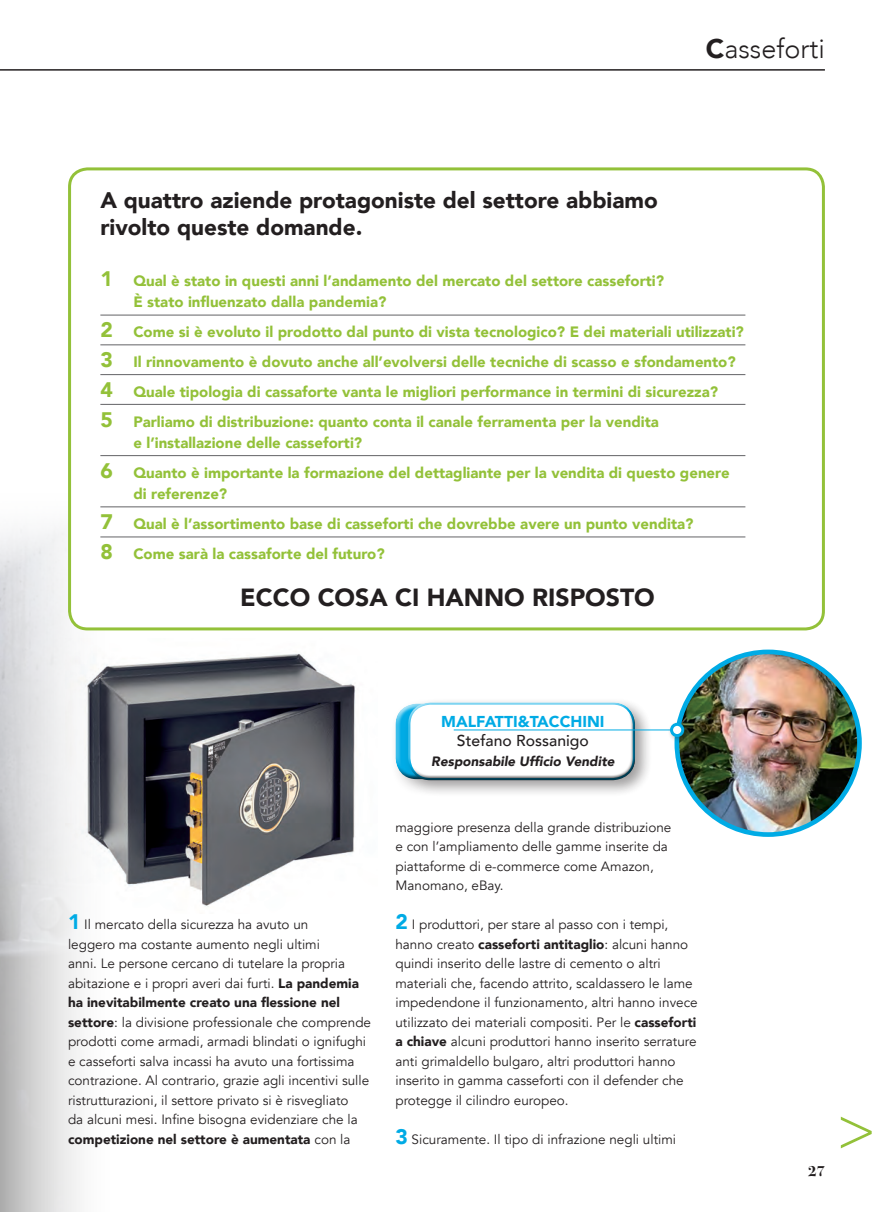
<style>
.page{position:relative;width:893px;height:1212px;background:#fff}
.page>*{position:absolute;margin:0;border:0;box-sizing:border-box;transform-origin:0 0}
.SOMMARIO{font:300 61.35px "Avenir";color:#93c139}
.t1{font:300 27px "Avenir";color:#231f20}
.Testo_Articoli_iColo{font:900 24.75px "Avenir";color:#231f20}
.TESTO{font:900 22.5px "Avenir";color:#231f20}
.TESTO-2{font:900 15.75px "Avenir";color:#00abe5}
.TESTO-3{font:500 15.75px "Avenir";color:#231f20}
.TESTO-4{font:900 15px/21px "Avenir";color:#93c139}
.t2{font:700 15px "Bodoni Svty Two ITCTT";color:#231f20}
.TESTO-5{font:13.5px/19.5px "Avenir";color:#231f20}
.TESTO-6{font:italic 900 13.5px "Avenir";color:#231f20}
.s1{font-weight:900}
.s2{font-size:21px}
.s3{font-weight:900;font-size:21px;color:#00abe5}
</style>
<div class="page">
<img style="left:123px;top:653px;width:232px;height:254px">
<img style="left:0;top:529px;width:123px;height:683px">
<hr style="left:0;top:69px;width:825px;height:2px;background:#231f20">
<div style="left:70px;top:169px;width:753px;height:460px;background:#fff;border-radius:18px"></div>
<div style="left:68px;top:167px;width:757px;height:463px;border:3px solid #93c139;border-radius:18px"></div>
<hr style="left:100px;top:315px;width:645px;height:1px;background:#636366">
<hr style="left:100px;top:344px;width:645px;height:1px;background:#636366">
<hr style="left:100px;top:374px;width:645px;height:1px;background:#636366">
<hr style="left:100px;top:404px;width:645px;height:1px;background:#636366">
<hr style="left:100px;top:455px;width:645px;height:1px;background:#636366">
<hr style="left:100px;top:506px;width:645px;height:1px;background:#636366">
<hr style="left:100px;top:537px;width:645px;height:1px;background:#636366">
<div style="left:395px;top:709px;width:242px;height:70px;background:#231f20;opacity:.75"></div>
<div style="left:403px;top:697px;width:250px;height:101px;background:#231f20;opacity:.25"></div>
<div style="left:407px;top:700px;width:229px;height:73px;background:#fff;opacity:.75"></div>
<div style="left:407px;top:708px;width:230px;height:73px;background:#231f20;opacity:.75"></div>
<img style="left:677px;top:652px;width:182px;height:182px;border-radius:91px">
<div style="left:675px;top:650px;width:187px;height:187px;border:5px solid #00abe5;border-radius:50%"></div>
<hr style="left:454px;top:730px;width:225px;height:1px;background:#00abe5">
<div style="left:668px;top:721px;width:23px;height:22px;background:#231f20;opacity:.33"></div>
<div style="left:672px;top:724px;width:11px;height:12px;background:#fff;border-radius:50%"></div>
<div style="left:670px;top:723px;width:14px;height:14px;border:3px solid #00abe5;border-radius:50%"></div>
<h2 class="t1" style="left:706px;top:33px;width:121px"><span class="s1">C</span>asseforti</h2>
<p class="TESTO" style="left:100px;top:181px;width:559px">A quattro aziende protagoniste del settore abbiamo</p>
<p class="TESTO" style="left:100px;top:208px;width:264px">rivolto queste domande.</p>
<p class="TESTO-4" style="left:133px;top:270px;width:532px;text-indent:-33px"><span class="s2">1</span> Qual è stato in questi anni l’andamento del mercato del settore casseforti?<br>È stato influenzato dalla pandemia?</p>
<p class="TESTO-4" style="left:100px;top:321px;width:645px"><span class="s2">2</span> Come si è evoluto il prodotto dal punto di vista tecnologico? E dei materiali utilizzati?</p>
<p class="TESTO-4" style="left:100px;top:351px;width:637px"><span class="s2">3</span> Il rinnovamento è dovuto anche all’evolversi delle tecniche di scasso e sfondamento?</p>
<p class="TESTO-4" style="left:100px;top:381px;width:619px"><span class="s2">4</span> Quale tipologia di cassaforte vanta le migliori performance in termini di sicurezza?</p>
<p class="TESTO-4" style="left:133px;top:411px;width:527px;text-indent:-33px"><span class="s2">5</span> Parliamo di distribuzione: quanto conta il canale ferramenta per la vendita e l’installazione delle casseforti?</p>
<p class="TESTO-4" style="left:100px;top:462px;width:631px"><span class="s2">6</span> Quanto è importante la formazione del dettagliante per la vendita di questo genere</p>
<p class="TESTO-4" style="left:133px;top:483px;width:95px">di referenze?</p>
<p class="TESTO-4" style="left:100px;top:513px;width:595px"><span class="s2">7</span> Qual è l’assortimento base di casseforti che dovrebbe avere un punto vendita?</p>
<p class="TESTO-4" style="left:100px;top:543px;width:286px"><span class="s2">8</span> Come sarà la cassaforte del futuro?</p>
<p class="Testo_Articoli_iColo" style="left:240px;top:576px;width:416px">ECCO COSA CI HANNO RISPOSTO</p>
<p class="TESTO-5" style="left:68px;top:915px;width:305px"><span class="s3">1</span> Il mercato della sicurezza ha avuto un<br>leggero ma costante aumento negli ultimi<br>anni. Le persone cercano di tutelare la propria abitazione e i propri averi dai furti. <span class="s1">La pandemia ha inevitabilmente creato una flessione nel settore</span>: la divisione professionale che comprende prodotti come armadi, armadi blindati o ignifughi e casseforti salva incassi ha avuto una fortissima contrazione. Al contrario, grazie agli incentivi sulle ristrutturazioni, il settore privato si è risvegliato<br>da alcuni mesi. Infine bisogna evidenziare che la <span class="s1">competizione nel settore è aumentata</span> con la</p>
<p class="TESTO-2" style="left:441px;top:708px;width:165px">MALFATTI&amp;TACCHINI</p>
<p class="TESTO-3" style="left:457px;top:727px;width:133px">Stefano Rossanigo</p>
<p class="TESTO-6" style="left:431px;top:750px;width:185px">Responsabile Ufficio Vendite</p>
<p class="TESTO-5" style="left:395px;top:818px;width:277px">maggiore presenza della grande distribuzione e con l’ampliamento delle gamme inserite da piattaforme di e-commerce come Amazon, Manomano, eBay.</p>
<p class="TESTO-5" style="left:395px;top:915px;width:304px"><span class="s3">2</span> I produttori, per stare al passo con i tempi, hanno creato <span class="s1">casseforti antitaglio</span>: alcuni hanno quindi inserito delle lastre di cemento o altri materiali che, facendo attrito, scaldassero le lame impedendone il funzionamento, altri hanno invece utilizzato dei materiali compositi. Per le <span class="s1">casseforti a chiave</span> alcuni produttori hanno inserito serrature anti grimaldello bulgaro, altri produttori hanno inserito in gamma casseforti con il defender che protegge il cilindro europeo.</p>
<p class="TESTO-5" style="left:395px;top:1130px;width:282px"><span class="s3">3</span> Sicuramente. Il tipo di infrazione negli ultimi</p>
<p class="t2" style="left:808px;top:1158px;width:18px">27</p>
<p class="SOMMARIO" style="left:836px;top:1094px;width:42px">&gt;</p>
</div>
